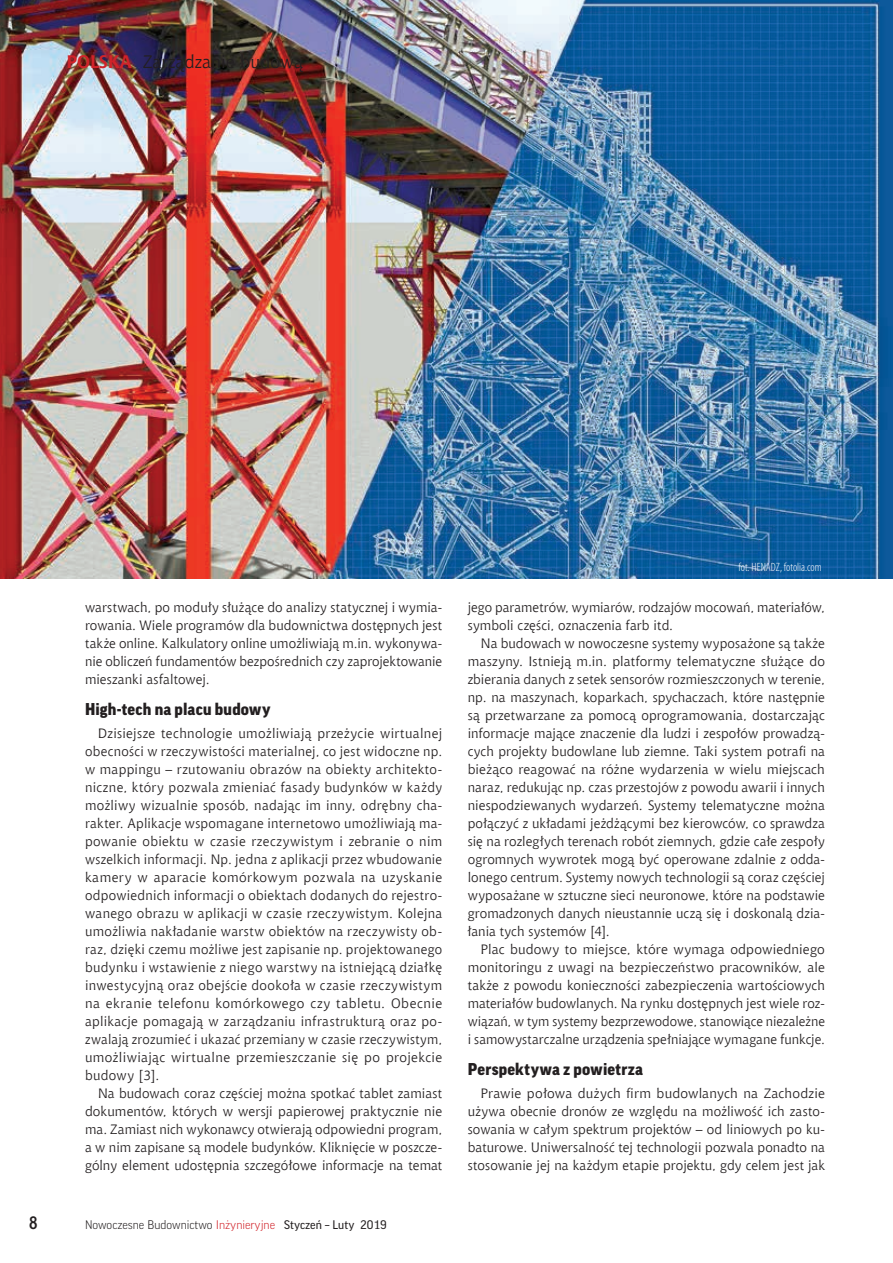
<style>
.page{position:relative;width:893px;height:1263px;background:#fff}
.page>*{position:absolute;margin:0;border:0;box-sizing:border-box;transform-origin:0 0}
.t1{font:18px "Chianti EU";color:#231f20}
.t2{font:700 18px "Aerton Cnd EFN";color:#231f20}
.t3{font:900 16.5px "Good Pro";letter-spacing:.015em;color:#231f20}
.t4{font:13.5px/18px "Chianti EU";letter-spacing:.005em;color:#231f20;text-align:justify}
.t5{font:300 12px "Good Pro";color:#231f20}
.t6{font:300 condensed 12px "Myriad Pro";color:#fff}
.s1{font-weight:700;color:#d1232a}
.s2{color:#d1232a}
.s3{font-weight:400}
</style>
<div class="page">
<img style="left:0;top:0;width:892px;height:578px">
<h1 class="t1" style="left:66px;top:51px;width:238px"><span class="s1">POLSKA</span> Zarządzanie budową</h1>
<p class="t4" style="left:85px;top:598px;width:359px">warstwach, po moduły służące do analizy statycznej i wymia&shy;rowania. Wiele programów dla budownictwa dostępnych jest także online. Kalkulatory online umożliwiają m.in. wykonywa&shy;nie obliczeń fundamentów bezpośrednich czy zaprojektowanie mieszanki asfaltowej.</p>
<p class="t3" style="left:85px;top:700px;width:187px">High-tech na placu budowy</p>
<p class="t4" style="left:85px;top:724px;width:359px;text-indent:13px">Dzisiejsze technologie umożliwiają przeżycie wirtualnej obecności w rzeczywistości materialnej, co jest widoczne np. w mappingu – rzutowaniu obrazów na obiekty architekto&shy;niczne, który pozwala zmieniać fasady budynków w każdy możliwy wizualnie sposób, nadając im inny, odrębny cha&shy;rakter. Aplikacje wspomagane internetowo umożliwiają ma&shy;powanie obiektu w czasie rzeczywistym i zebranie o nim wszelkich informacji. Np. jedna z aplikacji przez wbudowanie kamery w aparacie komórkowym pozwala na uzyskanie odpowiednich informacji o obiektach dodanych do rejestro&shy;wanego obrazu w aplikacji w czasie rzeczywistym. Kolejna umożliwia nakładanie warstw obiektów na rzeczywisty ob&shy;raz, dzięki czemu możliwe jest zapisanie np. projektowanego budynku i wstawienie z niego warstwy na istniejącą działkę inwestycyjną oraz obejście dookoła w czasie rzeczywistym na ekranie telefonu komórkowego czy tabletu. Obecnie aplikacje pomagają w zarządzaniu infrastrukturą oraz po&shy;zwalają zrozumieć i ukazać przemiany w czasie rzeczywistym, umożliwiając wirtualne przemieszczanie się po projekcie budowy [3].</p>
<p class="t4" style="left:85px;top:1084px;width:359px;text-indent:13px">Na budowach coraz częściej można spotkać tablet zamiast dokumentów, których w wersji papierowej praktycznie nie ma. Zamiast nich wykonawcy otwierają odpowiedni program, a w nim zapisane są modele budynków. Kliknięcie w poszcze&shy;gólny element udostępnia szczegółowe informacje na temat</p>
<h1 class="t2" style="left:29px;top:1212px;width:10px">8</h1>
<p class="t5" style="left:85px;top:1218px;width:303px">Nowoczesne Budownictwo <span class="s2">Inżynieryjne</span> <span class="s3">Styczeń – Luty 2019</span></p>
<p class="t6" style="left:739px;top:560px;width:85px">fot. HENADZ, fotolia.com</p>
<p class="t4" style="left:468px;top:598px;width:359px">jego parametrów, wymiarów, rodzajów mocowań, materiałów, symboli części, oznaczenia farb itd.</p>
<p class="t4" style="left:468px;top:634px;width:359px;text-indent:13px">Na budowach w nowoczesne systemy wyposażone są także maszyny. Istnieją m.in. platformy telematyczne służące do zbierania danych z setek sensorów rozmieszczonych w terenie, np. na maszynach, koparkach, spychaczach, które następnie są przetwarzane za pomocą oprogramowania, dostarczając informacje mające znaczenie dla ludzi i zespołów prowadzą&shy;cych projekty budowlane lub ziemne. Taki system potrafi na bieżąco reagować na różne wydarzenia w wielu miejscach naraz, redukując np. czas przestojów z powodu awarii i innych niespodziewanych wydarzeń. Systemy telematyczne można połączyć z układami jeżdżącymi bez kierowców, co sprawdza się na rozległych terenach robót ziemnych, gdzie całe zespoły ogromnych wywrotek mogą być operowane zdalnie z odda&shy;lonego centrum. Systemy nowych technologii są coraz częściej wyposażane w sztuczne sieci neuronowe, które na podstawie gromadzonych danych nieustannie uczą się i doskonalą dzia&shy;łania tych systemów [4].</p>
<p class="t4" style="left:468px;top:940px;width:359px;text-indent:13px">Plac budowy to miejsce, które wymaga odpowiedniego monitoringu z uwagi na bezpieczeństwo pracowników, ale także z powodu konieczności zabezpieczenia wartościowych materiałów budowlanych. Na rynku dostępnych jest wiele roz&shy;wiązań, w tym systemy bezprzewodowe, stanowiące niezależne i samowystarczalne urządzenia spełniające wymagane funkcje.</p>
<p class="t3" style="left:468px;top:1060px;width:177px">Perspektywa z powietrza</p>
<p class="t4" style="left:468px;top:1084px;width:359px;text-indent:13px">Prawie połowa dużych firm budowlanych na Zachodzie używa obecnie dronów ze względu na możliwość ich zasto&shy;sowania w całym spektrum projektów – od liniowych po ku&shy;baturowe. Uniwersalność tej technologii pozwala ponadto na stosowanie jej na każdym etapie projektu, gdy celem jest jak</p>
</div>
